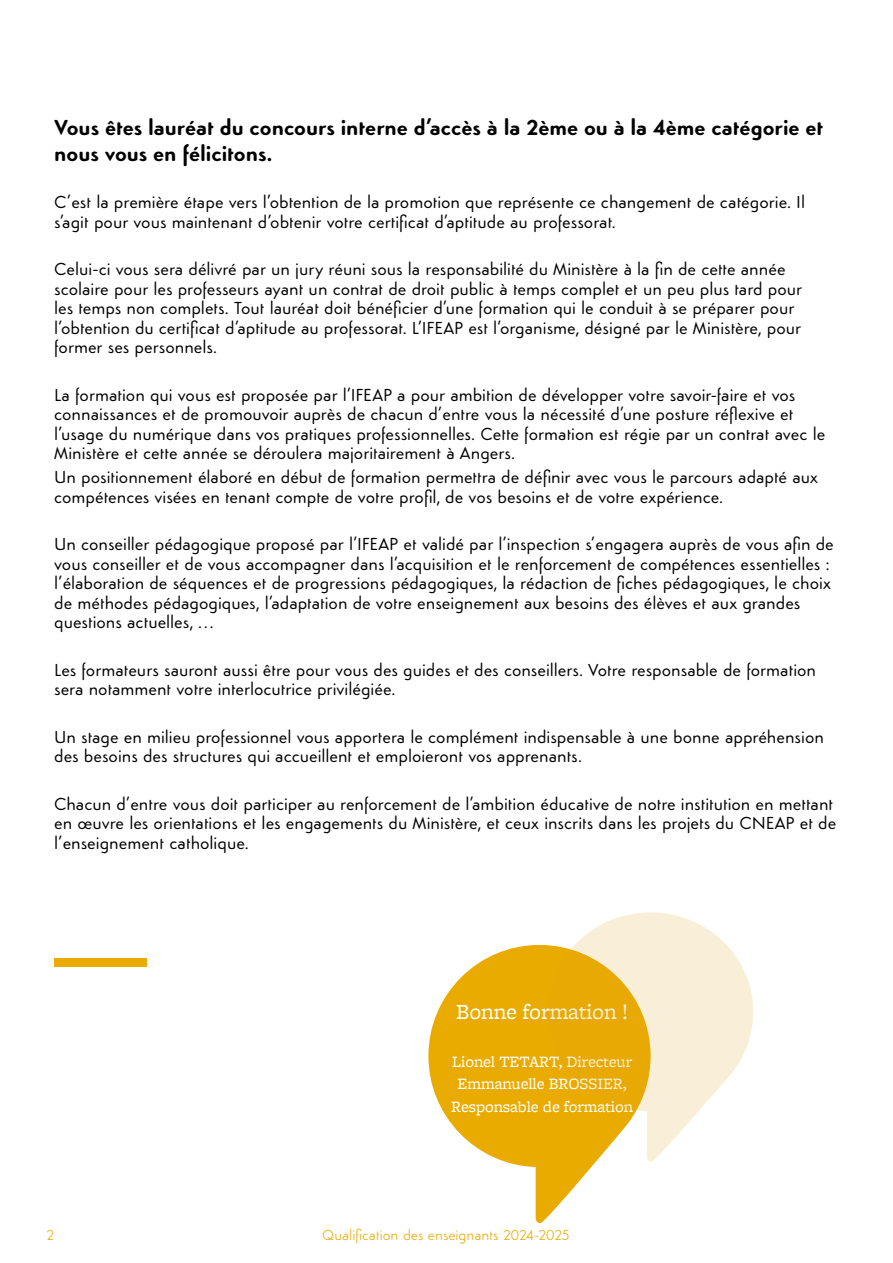
<style>
.page{position:relative;width:893px;height:1263px;background:#fff}
.page>*{position:absolute;margin:0;border:0;box-sizing:border-box;transform-origin:0 0}
.t1{font:700 22.5px/25.5px "Simplo Soft";color:#000}
.t2{font:22.5px "Freight Micro Pro";letter-spacing:-.01em;color:#fff}
.t3{font:18px/19.5px "Simplo Soft";color:#000}
.t4{font:16.5px/22.5px "Freight Micro Pro";letter-spacing:-.01em;color:#fff;text-align:center}
.t5{font:300 15px "Simplo Soft";letter-spacing:-.005em;color:#e9ab04}
</style>
<div class="page">
<svg style="left:428px;top:945px;width:223px;height:278px;fill:#eaab00"></svg>
<svg style="left:548px;top:912px;width:205px;height:249px"></svg>
<div style="left:54px;top:958px;width:93px;height:9px;background:#e9ab04"></div>
<p class="t1" style="left:54px;top:115px;width:771px">Vous êtes lauréat du concours interne d’accès à la 2ème ou à la 4ème catégorie et nous vous en félicitons.</p>
<p class="t3" style="left:54px;top:192px;width:752px">C’est la première étape vers l’obtention de la promotion que représente ce changement de catégorie. Il s’agit pour vous maintenant d’obtenir votre certificat d’aptitude au professorat.</p>
<p class="t3" style="left:54px;top:259px;width:749px">Celui-ci vous sera délivré par un jury réuni sous la responsabilité du Ministère à la fin de cette année scolaire pour les professeurs ayant un contrat de droit public à temps complet et un peu plus tard pour les temps non complets. Tout lauréat doit bénéficier d’une formation qui le conduit à se préparer pour l’obtention du certificat d’aptitude au professorat. L’IFEAP est l’organisme, désigné par le Ministère, pour former ses personnels.</p>
<p class="t3" style="left:54px;top:385px;width:773px">La formation qui vous est proposée par l’IFEAP a pour ambition de développer votre savoir-faire et vos connaissances et de promouvoir auprès de chacun d’entre vous la nécessité d’une posture réflexive et l’usage du numérique dans vos pratiques professionnelles. Cette formation est régie par un contrat avec le Ministère et cette année se déroulera majoritairement à Angers.</p>
<p class="t3" style="left:54px;top:467px;width:765px">Un positionnement élaboré en début de formation permettra de définir avec vous le parcours adapté aux compétences visées en tenant compte de votre profil, de vos besoins et de votre expérience.</p>
<p class="t3" style="left:54px;top:534px;width:781px">Un conseiller pédagogique proposé par l’IFEAP et validé par l’inspection s’engagera auprès de vous afin de vous conseiller et de vous accompagner dans l’acquisition et le renforcement de compétences essentielles : l’élaboration de séquences et de progressions pédagogiques, la rédaction de fiches pédagogiques, le choix de méthodes pédagogiques, l’adaptation de votre enseignement aux besoins des élèves et aux grandes questions actuelles, …</p>
<p class="t3" style="left:54px;top:660px;width:763px">Les formateurs sauront aussi être pour vous des guides et des conseillers. Votre responsable de formation sera notamment votre interlocutrice privilégiée.</p>
<p class="t3" style="left:54px;top:727px;width:771px">Un stage en milieu professionnel vous apportera le complément indispensable à une bonne appréhension des besoins des structures qui accueillent et emploieront vos apprenants.</p>
<p class="t3" style="left:54px;top:794px;width:784px">Chacun d’entre vous doit participer au renforcement de l’ambition éducative de notre institution en mettant en œuvre les orientations et les engagements du Ministère, et ceux inscrits dans les projets du CNEAP et de l’enseignement catholique.</p>
<p class="t2" style="left:456px;top:996px;width:173px">Bonne formation !</p>
<p class="t4" style="left:451px;top:1050px;width:183px">Lionel TETART, Directeur<br>Emmanuelle BROSSIER,<br>Responsable de formation</p>
<p class="t5" style="left:47px;top:1227px;width:9px">2</p>
<p class="t5" style="left:322px;top:1227px;width:249px">Qualification des enseignants 2024-2025</p>
</div>
